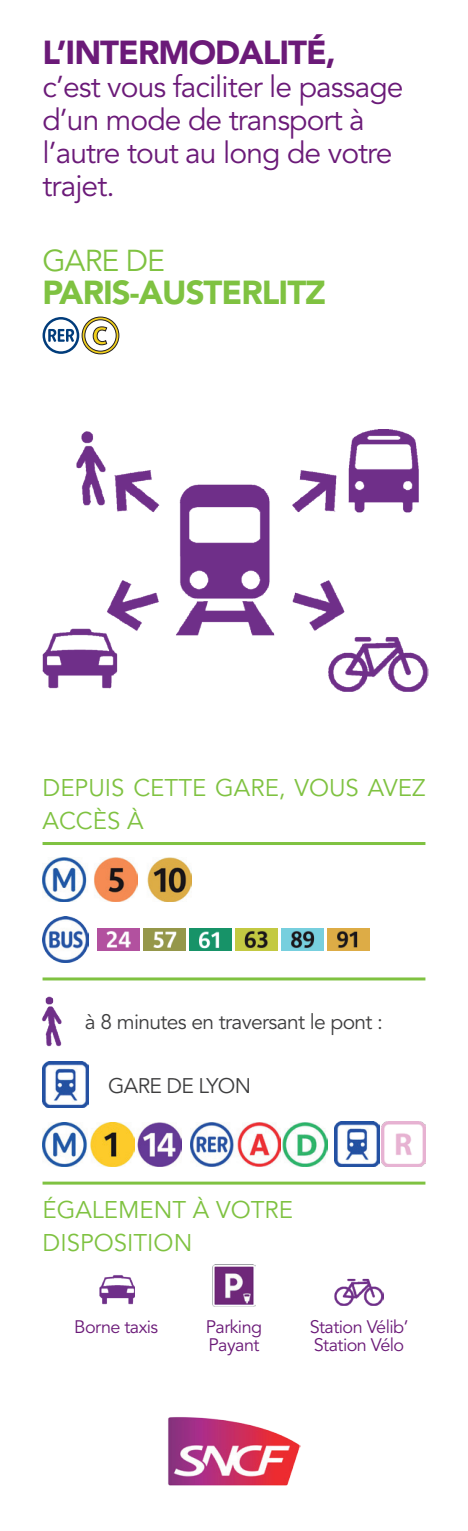
<style>
.page{position:relative;width:468px;height:1531px;background:#fff}
.page>*{position:absolute;margin:0;border:0;box-sizing:border-box;transform-origin:0 0}
.t1{font:900 33px "Avenir LT Std";letter-spacing:-.03em;color:#6b1a78}
.t2{font:900 33px "Avenir LT Std";letter-spacing:-.03em;color:#7fc241}
.t3{font:30px/33px "Avenir LT Std";color:#6b1a78}
.t4{font:30px "Avenir LT Std";letter-spacing:-.03em;color:#7fc241}
.t5{font:24px/33px "Avenir LT Std";color:#7fc241}
.t6{font:21px "Avenir LT Std";letter-spacing:-.03em;color:#3e3e3f}
.t7{font:18px/18px "Avenir LT Std";letter-spacing:-.03em;color:#6b1a78}
</style>
<div class="page">
<img style="left:43px;top:429px;width:386px;height:262px">
<hr style="left:43px;top:977px;width:382px;height:3px;background:#7fc241">
<img style="left:168px;top:1417px;width:132px;height:69px">
<svg style="left:43px;top:317px;width:76px;height:37px"></svg>
<hr style="left:43px;top:842px;width:382px;height:3px;background:#7fc241">
<img style="left:43px;top:857px;width:95px;height:44px">
<img style="left:43px;top:916px;width:45px;height:46px">
<img style="left:97px;top:928px;width:43px;height:22px">
<img style="left:143px;top:928px;width:43px;height:22px">
<img style="left:189px;top:928px;width:43px;height:22px">
<img style="left:235px;top:928px;width:43px;height:22px">
<img style="left:281px;top:928px;width:43px;height:23px">
<img style="left:147px;top:857px;width:45px;height:44px">
<img style="left:327px;top:928px;width:42px;height:22px">
<img style="left:99px;top:1275px;width:35px;height:30px">
<img style="left:334px;top:1278px;width:49px;height:28px">
<img style="left:213px;top:1264px;width:42px;height:42px">
<img style="left:41px;top:996px;width:21px;height:50px">
<img style="left:43px;top:1061px;width:46px;height:46px">
<img style="left:43px;top:1123px;width:45px;height:43px">
<img style="left:90px;top:1123px;width:92px;height:43px">
<img style="left:282px;top:1123px;width:45px;height:43px">
<img style="left:190px;top:1123px;width:90px;height:43px">
<img style="left:334px;top:1122px;width:45px;height:44px">
<img style="left:381px;top:1122px;width:44px;height:44px">
<hr style="left:43px;top:1181px;width:382px;height:3px;background:#7fc241">
<p class="t1" style="left:43px;top:33px;width:295px">L’INTERMODALITÉ,</p>
<p class="t3" style="left:43px;top:71px;width:362px">c’est vous faciliter le passage d’un mode de transport à l’autre tout au long de votre trajet.</p>
<p class="t4" style="left:43px;top:243px;width:124px">Gare de</p>
<p class="t2" style="left:43px;top:273px;width:285px">PARIS-AUSTERLITZ</p>
<p class="t5" style="left:43px;top:772px;width:384px">Depuis cette gare, vous avez accès à</p>
<p class="t6" style="left:85px;top:1010px;width:299px">à 8 minutes en traversant le pont :</p>
<p class="t6" style="left:108px;top:1073px;width:144px">gare de lyon</p>
<p class="t5" style="left:43px;top:1193px;width:252px">également à votre disposition</p>
<p class="t7" style="left:74px;top:1318px;width:85px">Borne taxis</p>
<p class="t7" style="left:310px;top:1318px;width:100px">Station Vélib’<br>Station Vélo</p>
<p class="t7" style="left:206px;top:1318px;width:58px">Parking<br>Payant</p>
</div>
